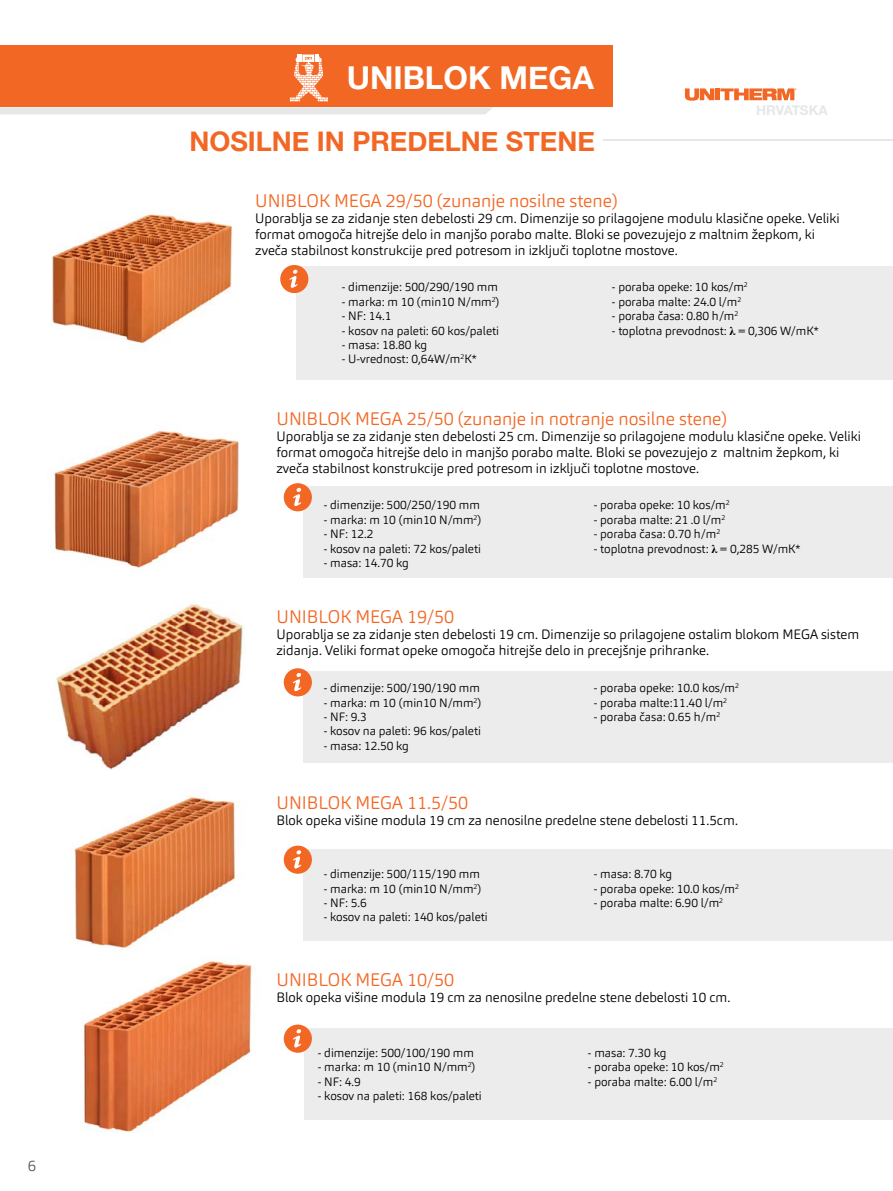
<style>
.page{position:relative;width:893px;height:1191px;background:#fff}
.page>*{position:absolute;margin:0;border:0;box-sizing:border-box;transform-origin:0 0}
.t1{font:700 31.5px "Helvetica Neue";color:#fff}
.t2{font:700 27px "Helvetica Neue";color:#f26724}
.t3{font:300 18px "Carnas";color:#f26724}
.t4{font:300 15px "Carnas";color:#58595b}
.t5{font:300 13.5px/16.2px "Carnas";color:#000}
.t6{font:700 13.5px "Helvetica Neue";color:#e6e7e8}
.t7{font:300 12px "Carnas";color:#000}
.s1{font-family:"Times New Roman";font-weight:700}
</style>
<div class="page">
<div style="left:303px;top:486px;width:590px;height:92px;background:#ececed"></div>
<div style="left:303px;top:671px;width:590px;height:92px;background:#ececed"></div>
<div style="left:303px;top:849px;width:590px;height:91px;background:#ececed"></div>
<div style="left:304px;top:1027px;width:589px;height:92px;background:#ececed"></div>
<img style="left:54px;top:430px;width:185px;height:139px">
<img style="left:56px;top:603px;width:187px;height:167px">
<img style="left:74px;top:797px;width:165px;height:151px">
<img style="left:82px;top:959px;width:170px;height:174px">
<div style="left:0;top:46px;width:612px;height:61px;background:#f26724"></div>
<div style="left:715px;top:88px;width:5px;height:12px;background:#f26724"></div>
<svg style="left:685px;top:88px;width:29px;height:13px"></svg>
<svg style="left:720px;top:88px;width:76px;height:12px"></svg>
<hr style="left:604px;top:139px;width:289px;height:2px;background:#e6e7e8">
<svg style="left:290px;top:54px;width:38px;height:47px"></svg>
<svg style="left:284px;top:483px;width:28px;height:28px"></svg>
<svg style="left:284px;top:668px;width:28px;height:28px"></svg>
<svg style="left:284px;top:845px;width:28px;height:29px"></svg>
<svg style="left:284px;top:1024px;width:28px;height:28px"></svg>
<svg style="left:0;top:107px;width:493px;height:7px"></svg>
<div style="left:297px;top:266px;width:596px;height:113px;background:#ececed"></div>
<img style="left:51px;top:214px;width:182px;height:130px">
<svg style="left:280px;top:265px;width:28px;height:28px"></svg>
<p class="t4" style="left:28px;top:1156px;width:10px">6</p>
<h1 class="t1" style="left:347px;top:58px;width:249px">UNIBLOK MEGA</h1>
<h2 class="t2" style="left:189px;top:124px;width:407px">NOSILNE IN PREDELNE STENE</h2>
<p class="t6" style="left:756px;top:102px;width:73px">HRVATSKA</p>
<h3 class="t3" style="left:255px;top:189px;width:364px">UNIBLOK MEGA 29/50 (zunanje nosilne stene)</h3>
<p class="t5" style="left:255px;top:210px;width:586px">Uporablja se za zidanje sten debelosti 29 cm. Dimenzije so prilagojene modulu klasične opeke. Veliki format omogoča hitrejše delo in manjšo porabo malte. Bloki se povezujejo z maltnim žepkom, ki zveča stabilnost konstrukcije pred potresom in izključi toplotne mostove.</p>
<p class="t7" style="left:342px;top:279px;width:158px">- dimenzije: 500/290/190 mm</p>
<p class="t7" style="left:612px;top:279px;width:137px">- poraba opeke: 10 kos/m<sup>2</sup></p>
<p class="t7" style="left:342px;top:294px;width:159px">- marka: m 10 (min10 N/mm<sup>2</sup>)</p>
<p class="t7" style="left:612px;top:294px;width:131px">- poraba malte: 24.0 l/m<sup>2</sup></p>
<p class="t7" style="left:342px;top:308px;width:51px">- NF: 14.1</p>
<p class="t7" style="left:612px;top:308px;width:128px">- poraba časa: 0.80 h/m<sup>2</sup></p>
<p class="t7" style="left:342px;top:323px;width:159px">- kosov na paleti: 60 kos/paleti</p>
<p class="t7" style="left:612px;top:323px;width:208px">- toplotna prevodnost: <span class="s1">λ =</span> 0,306 W/mK*</p>
<p class="t7" style="left:342px;top:337px;width:87px">- masa: 18.80 kg</p>
<p class="t7" style="left:342px;top:351px;width:136px">- U-vrednost: 0,64W/m<sup>2</sup>K*</p>
<h3 class="t3" style="left:277px;top:407px;width:452px">UNlBLOK MEGA 25/50 (zunanje in notranje nosilne stene)</h3>
<p class="t5" style="left:277px;top:428px;width:586px">Uporablja se za zidanje sten debelosti 25 cm. Dimenzije so prilagojene modulu klasične opeke. Veliki format omogoča hitrejše delo in manjšo porabo malte. Bloki se povezujejo z maltnim žepkom, ki zveča stabilnost konstrukcije pred potresom in izključi toplotne mostove.</p>
<p class="t7" style="left:324px;top:497px;width:158px">- dimenzije: 500/250/190 mm</p>
<p class="t7" style="left:594px;top:497px;width:137px">- poraba opeke: 10 kos/m<sup>2</sup></p>
<p class="t7" style="left:324px;top:512px;width:159px">- marka: m 10 (min10 N/mm<sup>2</sup>)</p>
<p class="t7" style="left:594px;top:512px;width:133px">- poraba malte: 21 .0 l/m<sup>2</sup></p>
<p class="t7" style="left:324px;top:526px;width:51px">- NF: 12.2</p>
<p class="t7" style="left:594px;top:526px;width:128px">- poraba časa: 0.70 h/m<sup>2</sup></p>
<p class="t7" style="left:324px;top:541px;width:159px">- kosov na paleti: 72 kos/paleti</p>
<p class="t7" style="left:594px;top:541px;width:208px">- toplotna prevodnost: <span class="s1">λ =</span> 0,285 W/mK*</p>
<p class="t7" style="left:324px;top:555px;width:87px">- masa: 14.70 kg</p>
<h3 class="t3" style="left:277px;top:605px;width:179px">UNIBLOK MEGA 19/50</h3>
<p class="t5" style="left:277px;top:626px;width:584px">Uporablja se za zidanje sten debelosti 19 cm. Dimenzije so prilagojene ostalim blokom MEGA sistem zidanja. Veliki format opeke omogoča hitrejše delo in precejšnje prihranke.</p>
<p class="t7" style="left:324px;top:680px;width:158px">- dimenzije: 500/190/190 mm</p>
<p class="t7" style="left:594px;top:680px;width:147px">- poraba opeke: 10.0 kos/m<sup>2</sup></p>
<p class="t7" style="left:324px;top:694px;width:159px">- marka: m 10 (min10 N/mm<sup>2</sup>)</p>
<p class="t7" style="left:594px;top:694px;width:135px">- poraba malte:11.40 l/m<sup>2</sup></p>
<p class="t7" style="left:324px;top:709px;width:44px">- NF: 9.3</p>
<p class="t7" style="left:594px;top:709px;width:128px">- poraba časa: 0.65 h/m<sup>2</sup></p>
<p class="t7" style="left:324px;top:723px;width:159px">- kosov na paleti: 96 kos/paleti</p>
<p class="t7" style="left:324px;top:738px;width:87px">- masa: 12.50 kg</p>
<h3 class="t3" style="left:277px;top:791px;width:193px">UNIBLOK MEGA 11.5/50</h3>
<p class="t5" style="left:277px;top:812px;width:463px">Blok opeka višine modula 19 cm za nenosilne predelne stene debelosti 11.5cm.</p>
<p class="t7" style="left:324px;top:866px;width:158px">- dimenzije: 500/115/190 mm</p>
<p class="t7" style="left:594px;top:866px;width:80px">- masa: 8.70 kg</p>
<p class="t7" style="left:324px;top:881px;width:159px">- marka: m 10 (min10 N/mm<sup>2</sup>)</p>
<p class="t7" style="left:594px;top:881px;width:147px">- poraba opeke: 10.0 kos/m<sup>2</sup></p>
<p class="t7" style="left:324px;top:895px;width:44px">- NF: 5.6</p>
<p class="t7" style="left:594px;top:895px;width:131px">- poraba malte: 6.90 l/m<sup>2</sup></p>
<p class="t7" style="left:324px;top:909px;width:165px">- kosov na paleti: 140 kos/paleti</p>
<h3 class="t3" style="left:277px;top:968px;width:179px">UNIBLOK MEGA 10/50</h3>
<p class="t5" style="left:277px;top:989px;width:455px">Blok opeka višine modula 19 cm za nenosilne predelne stene debelosti 10 cm.</p>
<p class="t7" style="left:318px;top:1045px;width:158px">- dimenzije: 500/100/190 mm</p>
<p class="t7" style="left:588px;top:1045px;width:80px">- masa: 7.30 kg</p>
<p class="t7" style="left:318px;top:1059px;width:159px">- marka: m 10 (min10 N/mm<sup>2</sup>)</p>
<p class="t7" style="left:588px;top:1059px;width:137px">- poraba opeke: 10 kos/m<sup>2</sup></p>
<p class="t7" style="left:318px;top:1073px;width:44px">- NF: 4.9</p>
<p class="t7" style="left:588px;top:1073px;width:131px">- poraba malte: 6.00 l/m<sup>2</sup></p>
<p class="t7" style="left:318px;top:1088px;width:165px">- kosov na paleti: 168 kos/paleti</p>
</div>
